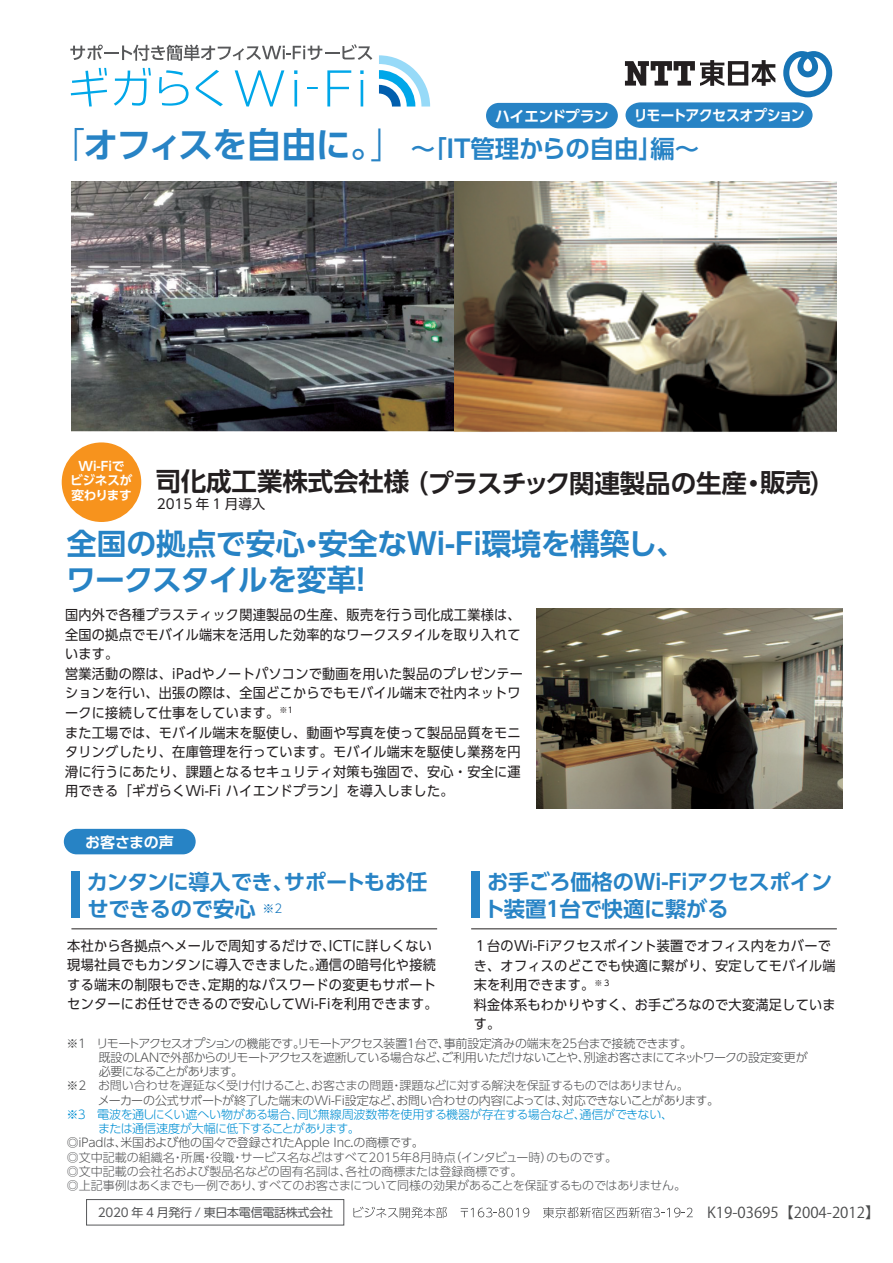
<style>
.page{position:relative;width:893px;height:1263px;background:#fff}
.page>*{position:absolute;margin:0;border:0;box-sizing:border-box;transform-origin:0 0}
.t1{font:700 29.7px/36.2px "UD Shin Go Pro De";letter-spacing:-.015em;color:#2783c5}
.t2{font:700 25.5px "UD Shin Go Pro De";letter-spacing:-.005em;color:#231f20}
.t3{font:700 24.45px "UD Shin Go Pro De";letter-spacing:-.02em;color:#2783c5}
.t4{font:700 21.3px/26.5px "UD Shin Go Pro De";letter-spacing:-.02em;color:#2783c5}
.t5{font:15px "Koz Go Pr 6 N";color:#4b4c4d}
.t6{font:700 15px "UD Shin Go Pro De";letter-spacing:-.035em;color:#fff}
.t7{font:700 15px "UD Shin Go Pro De";letter-spacing:-.035em;color:#fff;scale:.94 1}
.t8{font:13.8px/19.5px "UD Shin Go Pro";letter-spacing:.02em;color:#231f20;scale:.95 1}
.t9{font:13.5px "UD Shin Go Pro";color:#231f20}
.t10{font:700 12.6px/14.4px "UD Shin Go Pro De";letter-spacing:-.015em;color:#fff;text-align:center}
.t11{font:300 12px/14.2px "UD Shin Go Pro";letter-spacing:-.03em;color:#4b4c4d}
.t12{font:300 12px/14.2px "UD Shin Go Pro";letter-spacing:-.02em;color:#57585a}
.t13{font:300 12px/14.2px "UD Shin Go Pro";letter-spacing:-.025em;color:#008fd3}
.t14{font:12px "UD Shin Go Pro";letter-spacing:-.02em;color:#57585a}
.s1{font-family:"UD Shin Go Pro";font-weight:300;font-size:35.1px}
.s2{font-size:35.1px}
.s3{color:#57585a}
</style>
<div class="page">
<svg style="left:70px;top:44px;width:302px;height:17px"></svg>
<svg style="left:71px;top:68px;width:293px;height:39px"></svg>
<svg style="left:379px;top:55px;width:51px;height:52px"></svg>
<svg style="left:353px;top:1206px;width:94px;height:12px"></svg>
<svg style="left:461px;top:1207px;width:68px;height:10px"></svg>
<svg style="left:543px;top:1207px;width:150px;height:11px"></svg>
<div style="left:86px;top:1199px;width:258px;height:26px;border:1px solid #57585a"></div>
<img style="left:71px;top:181px;width:766px;height:251px">
<img style="left:537px;top:609px;width:306px;height:199px">
<div style="left:71px;top:871px;width:9px;height:47px;background:#2783c5"></div>
<hr style="left:71px;top:928px;width:366px;height:1px;background:#231f20">
<div style="left:471px;top:871px;width:9px;height:47px;background:#2783c5"></div>
<hr style="left:471px;top:928px;width:366px;height:1px;background:#231f20">
<div style="left:62px;top:442px;width:79px;height:80px;background:#f7931d;border-radius:50%"></div>
<div style="left:486px;top:103px;width:132px;height:25px;background:#2783c5;border-radius:13px"></div>
<div style="left:64px;top:829px;width:132px;height:25px;background:#2783c5;border-radius:13px"></div>
<svg style="left:625px;top:51px;width:207px;height:77px"></svg>
<p class="t6" style="left:495px;top:104px;width:115px">ハイエンドプラン</p>
<p class="t7" style="left:634px;top:103px;width:183px">リモートアクセスオプション</p>
<h3 class="t3" style="left:49px;top:128px;width:651px"><span class="s1">「</span><span class="s2">オフィスを自由に。</span><span class="s1">」</span>～「ＩＴ管理からの自由」編～</h3>
<p class="t10" style="left:70px;top:459px;width:64px">Wi-Fiで<br>ビジネスが変わります</p>
<h2 class="t2" style="left:155px;top:462px;width:681px">司化成工業株式会社様（プラスチック関連製品の生産・販売）</h2>
<h1 class="t1" style="left:66px;top:525px;width:621px">全国の拠点で安心・安全なＷｉ-Ｆｉ環境を構築し、ワークスタイルを変革！</h1>
<p class="t9" style="left:157px;top:493px;width:110px">2015 年 1 月導入</p>
<p class="t8" style="left:65px;top:605px;width:484px">国内外で各種プラスティック関連製品の生産、販売を行う司化成工業様は、全国の拠点でモバイル端末を活用した効率的なワークスタイルを取り入れています。<br>営業活動の際は、iPadやノートパソコンで動画を用いた製品のプレゼンテーションを行い、出張の際は、全国どこからでもモバイル端末で社内ネットワークに接続して仕事をしています。<sup>※1<br></sup>また工場では、モバイル端末を駆使し、動画や写真を使って製品品質をモニタリングしたり、在庫管理を行っています。モバイル端末を駆使し業務を円滑に行うにあたり、課題となるセキュリティ対策も強固で、安心・安全に運用できる「ギガらくWi-Fi ハイエンドプラン」を導入しました。</p>
<p class="t6" style="left:85px;top:830px;width:90px">お客さまの声</p>
<h3 class="t4" style="left:87px;top:868px;width:342px">カンタンに導入でき、サポートもお任せできるので安心 <sup>※2</sup></h3>
<h3 class="t4" style="left:484px;top:868px;width:350px">お手ごろ価格のＷｉ-Ｆｉアクセスポイント装置１台で快適に繋がる</h3>
<p class="t8" style="left:67px;top:935px;width:391px">本社から各拠点へメールで周知するだけで、ICTに詳しくない現場社員でもカンタンに導入できました。通信の暗号化や接続する端末の制限もでき、定期的なパスワードの変更もサポートセンターにお任せできるので安心してWi-Fiを利用できます。</p>
<p class="t8" style="left:474px;top:936px;width:382px">１台のWi-Fiアクセスポイント装置でオフィス内をカバーでき、オフィスのどこでも快適に繋がり、安定してモバイル端末を利用できます。<sup>※３<br></sup>料金体系もわかりやすく、お手ごろなので大変満足しています。</p>
<p class="t11" style="left:67px;top:1035px;width:743px">※1　リモートアクセスオプションの機能です。リモートアクセス装置1台で、事前設定済みの端末を25台まで接続できます。<br>　　 既設のLANで外部からのリモートアクセスを遮断している場合など、ご利用いただけないことや、別途お客さまにてネットワークの設定変更が　　 必要になることがあります。<br>※2　<span class="s3">お問い合わせを遅延なく受け付けること、お客さまの問題・課題などに対する解決を保証するものではありません。<br></span>　　 メーカーの公式サポートが終了した端末のWi-Fi設定など、お問い合わせの内容によっては、対応できないことがあります。</p>
<p class="t13" style="left:67px;top:1107px;width:608px">※３ 電波を通しにくい遮へい物がある場合、同じ無線周波数帯を使用する機器が存在する場合など、通信ができない、　　 または通信速度が大幅に低下することがあります。</p>
<p class="t11" style="left:67px;top:1135px;width:359px">◎iPadは、米国および他の国々で登録されたApple Inc.の商標です。</p>
<p class="t12" style="left:67px;top:1149px;width:621px">◎文中記載の組織名・所属・役職・サービス名などはすべて2015年8月時点（インタビュー時）のものです。<br>◎文中記載の会社名および製品名などの固有名詞は、各社の商標または登録商標です。<br>◎上記事例はあくまでも一例であり、すべてのお客さまについて同様の効果があることを保証するものではありません。</p>
<p class="t14" style="left:98px;top:1203px;width:237px">2020 年 4 月発行 / 東日本電信電話株式会社</p>
<p class="t5" style="left:707px;top:1204px;width:174px">K19-03695【2004-2012】</p>
</div>
